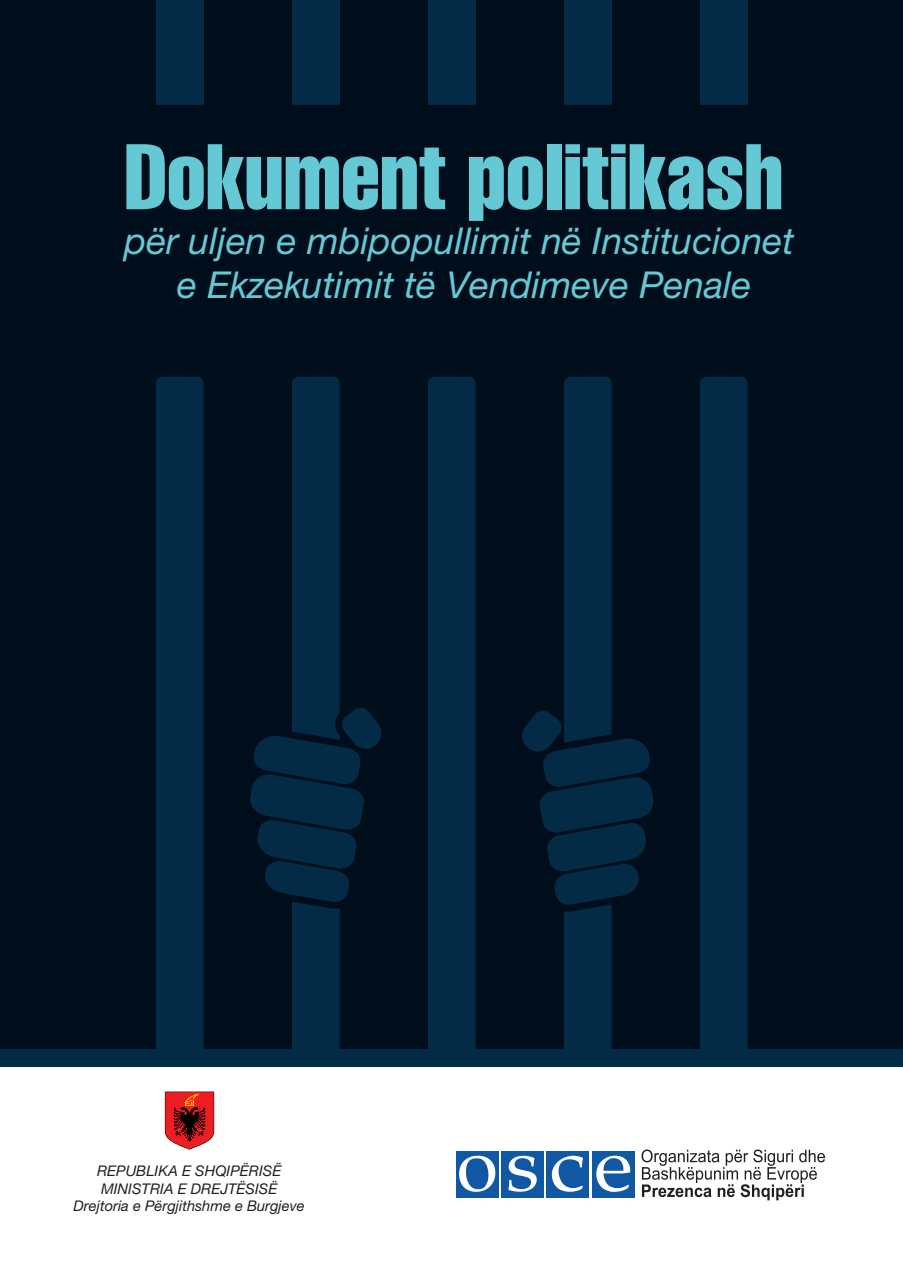
<style>
.page{position:relative;width:903px;height:1270px;background:#fff}
.page>*{position:absolute;margin:0;border:0;box-sizing:border-box;transform-origin:0 0}
.t1{font:extra-condensed 91.35px "Helvetica LT";color:#65c9d5}
.t2{font:italic 37.1px/44.4px "Helvetica Neue LT Pro";color:#65c9d5;text-align:center}
.t3{font:italic 14.7px/17.7px "Helvetica Neue LT Pro";color:#231f20;text-align:center}
</style>
<div class="page">
<div style="left:0;top:0;width:903px;height:1051px;background:#000e1c"></div>
<svg style="left:156px;top:377px;width:591px;height:673px"></svg>
<div style="left:501px;top:1151px;width:43px;height:46px;background:#1058a3"></div>
<div style="left:546px;top:1151px;width:43px;height:46px;background:#1058a3"></div>
<div style="left:456px;top:1151px;width:43px;height:46px;background:#1058a3"></div>
<div style="left:592px;top:1151px;width:43px;height:46px;background:#1058a3"></div>
<svg style="left:459px;top:1156px;width:36px;height:36px"></svg>
<svg style="left:508px;top:1156px;width:29px;height:36px"></svg>
<svg style="left:552px;top:1156px;width:31px;height:36px"></svg>
<svg style="left:596px;top:1156px;width:34px;height:36px"></svg>
<svg style="left:641px;top:1149px;width:184px;height:51px"></svg>
<svg style="left:165px;top:1092px;width:49px;height:58px;background:#bc3132"></svg>
<div style="left:0;top:1050px;width:903px;height:17px;background:#032b45"></div>
<div style="left:156px;top:0;width:48px;height:105px;background:#032b45"></div>
<div style="left:428px;top:0;width:48px;height:105px;background:#032b45"></div>
<div style="left:292px;top:0;width:48px;height:105px;background:#032b45"></div>
<div style="left:564px;top:0;width:48px;height:105px;background:#032b45"></div>
<div style="left:700px;top:0;width:47px;height:105px;background:#032b45"></div>
<h1 class="t1" style="left:124px;top:119px;width:660px">Dokument politikash</h1>
<h2 class="t2" style="left:124px;top:218px;width:671px">për uljen e mbipopullimit në Institucionet e Ekzekutimit të Vendimeve Penale</h2>
<p class="t3" style="left:74px;top:1162px;width:233px">REPUBLIKA E SHQIPËRISË<br>MINISTRIA E DREJTËSISË<br>Drejtoria e Përgjithshme e Burgjeve</p>
</div>
